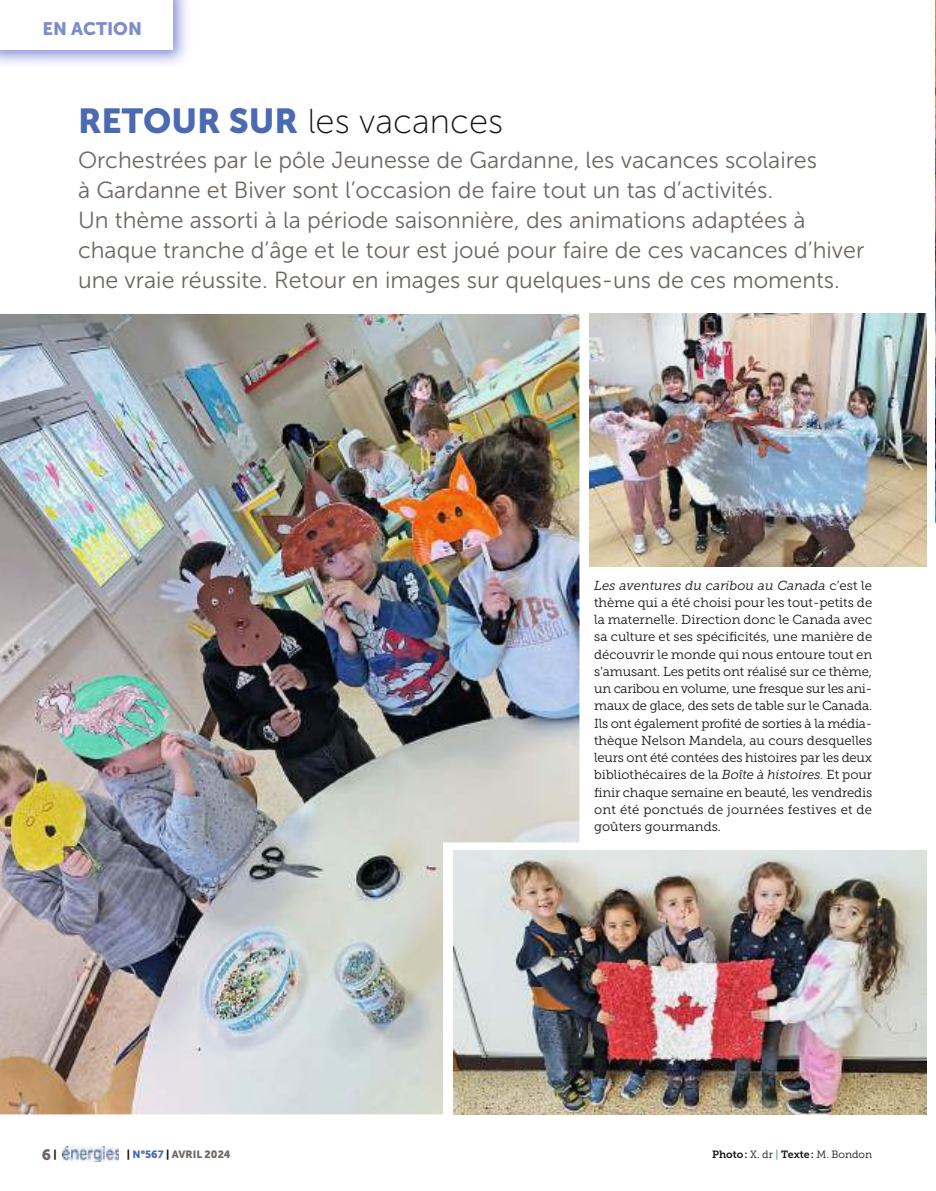
<style>
.page{position:relative;width:936px;height:1191px;background:#fff}
.page>*{position:absolute;margin:0;border:0;box-sizing:border-box;transform-origin:0 0}
.t1{font:34.5px "Museo Sans 100";color:#131313}
.t2{font:23.25px/30px "Museo Sans 300";color:#6d6663}
.t3{font:18px "Museo Sans 900";color:#7d8ccb}
.t4{font:15px "Museo Sans 900";color:#6d6663}
.t5{font:13.05px/17.2px "Museo Slab 300";letter-spacing:.02em;color:#131313;text-align:justify}
.t6{font:10.5px "Museo Slab 700";color:#131313}
.t7{font:10.5px "Museo Sans 900";color:#6d6663}
.s1{font-family:"Museo Sans 900";color:#4b6ab2}
.s2{font-style:italic}
.s3{font-size:10.5px;color:#131313}
.s4{color:#131313}
.s5{color:#4b6ab2}
.s6{font-family:"Museo Slab 300"}
.s7{font-family:"Museo Sans 700";color:#5aa7d6}
</style>
<div class="page">
<img style="left:62px;top:1146px;width:57px;height:16px">
<img style="left:0;top:0;width:187px;height:64px">
<div style="left:0;top:0;width:172px;height:49px;background:#fff"></div>
<img style="left:589px;top:314px;width:337px;height:253px">
<img style="left:0;top:314px;width:579px;height:800px">
<img style="left:453px;top:850px;width:473px;height:264px">
<img style="left:935px;top:0;width:1px;height:522px">
<h3 class="t3" style="left:43px;top:18px;width:101px">EN ACTION</h3>
<h1 class="t1" style="left:78px;top:109px;width:427px"><span class="s1">RETOUR SUR</span> les vacances</h1>
<p class="t2" style="left:78px;top:147px;width:787px">Orchestrées par le pôle Jeunesse de Gardanne, les vacances scolaires<br>à Gardanne et Biver sont l’occasion de faire tout un tas d’activités.<br>Un thème assorti à la période saisonnière, des animations adaptées à chaque tranche d’âge et le tour est joué pour faire de ces vacances d’hiver une vraie réussite. Retour en images sur quelques-uns de ces moments.</p>
<p class="t5" style="left:594px;top:577px;width:279px"><span class="s2">Les aventures du caribou au Canada</span> c’est le thème qui a été choisi pour les tout-petits de la maternelle. Direction donc le Canada avec sa culture et ses spécificités, une manière de découvrir le monde qui nous entoure tout en s’amusant. Les petits ont réalisé sur ce thème, un caribou en volume, une fresque sur les ani&shy;maux de glace, des sets de table sur le Canada.<br>Ils ont également profité de sorties à la média - thèque Nelson Mandela, au cours desquelles leurs ont été contées des histoires par les deux bibliothécaires de la <span class="s2">Boîte à histoires.</span> Et pour finir chaque semaine en beauté, les vendredis ont été ponctués de journées festives et de goûters gourmands.</p>
<p class="t4" style="left:42px;top:1145px;width:16px">6<span class="s3">|</span></p>
<p class="t7" style="left:127px;top:1148px;width:105px"><span class="s4">|</span> <span class="s5">N°567</span> <span class="s4">|</span> AVRIL 2024</p>
<p class="t6" style="left:712px;top:1148px;width:161px">Photo: <span class="s6">X. dr</span> <span class="s7">|</span> Texte: <span class="s6">M. Bondon</span></p>
</div>
